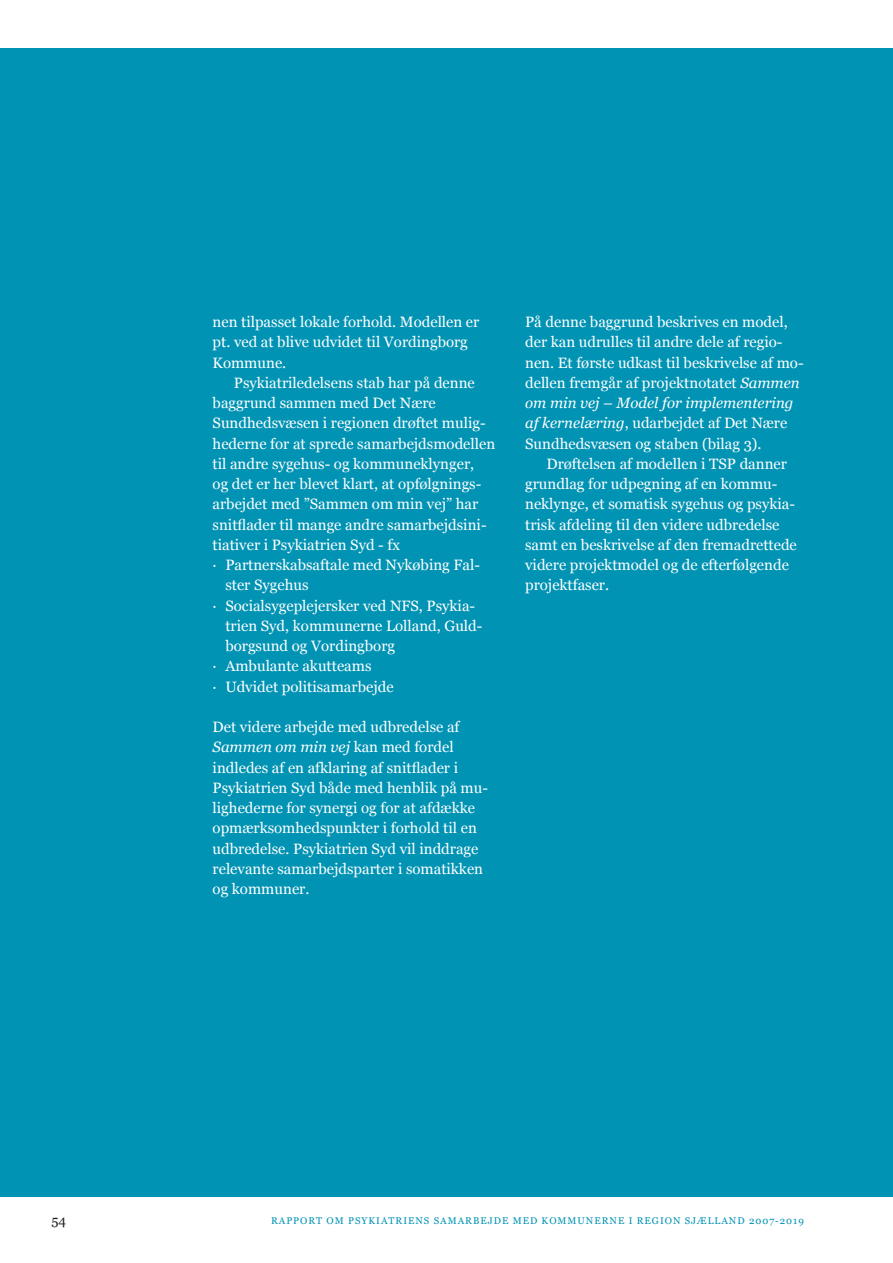
<style>
.page{position:relative;width:893px;height:1263px;background:#fff}
.page>*{position:absolute;margin:0;border:0;box-sizing:border-box;transform-origin:0 0}
.t1{font:15px/20.2px "Georgia";color:#fff}
.t2{font:13.5px "Georgia";color:#231f20}
.t3{font:9.75px "Georgia";letter-spacing:.1em;color:#0093b4}
.s1{font-style:italic}
</style>
<div class="page">
<div style="left:0;top:48px;width:893px;height:1149px;background:#0093b4"></div>
<p class="t1" style="left:213px;top:311px;width:268px">nen tilpasset lokale forhold. Modellen er pt. ved at blive udvidet til Vordingborg<br>Kommune.</p>
<p class="t1" style="left:234px;top:372px;width:242px">Psykiatriledelsens stab har på denne</p>
<p class="t1" style="left:213px;top:392px;width:225px">baggrund sammen med Det Nære</p>
<p class="t1" style="left:213px;top:412px;width:275px">Sundhedsvæsen i regionen drøftet mulig-</p>
<p class="t1" style="left:213px;top:433px;width:284px">hederne for at sprede samarbejdsmodellen</p>
<p class="t1" style="left:213px;top:453px;width:263px">til andre sygehus- og kommuneklynger,</p>
<p class="t1" style="left:213px;top:473px;width:270px">og det er her blevet klart, at opfølgnings-</p>
<p class="t1" style="left:213px;top:493px;width:267px">arbejdet med ”Sammen om min vej” har</p>
<p class="t1" style="left:213px;top:514px;width:275px">snitflader til mange andre samarbejdsini-</p>
<p class="t1" style="left:213px;top:534px;width:189px">tiativer i Psykiatrien Syd - fx</p>
<p class="t1" style="left:213px;top:554px;width:269px">· Partnerskabsaftale med Nykøbing Fal-</p>
<p class="t1" style="left:225px;top:574px;width:85px">ster Sygehus</p>
<p class="t1" style="left:213px;top:595px;width:264px">· Socialsygeplejersker ved NFS, Psykia-</p>
<p class="t1" style="left:225px;top:615px;width:259px">trien Syd, kommunerne Lolland, Guld-</p>
<p class="t1" style="left:225px;top:635px;width:171px">borgsund og Vordingborg</p>
<p class="t1" style="left:213px;top:655px;width:160px">· Ambulante akutteams</p>
<p class="t1" style="left:213px;top:676px;width:182px">· Udvidet politisamarbejde</p>
<p class="t1" style="left:213px;top:716px;width:277px">Det videre arbejde med udbredelse af <span class="s1">Sammen om min vej</span> kan med fordel indledes af en afklaring af snitflader i Psykiatrien Syd både med henblik på mu&shy;lighederne for synergi og for at afdække opmærksomhedspunkter i forhold til en udbredelse. Psykiatrien Syd vil inddrage relevante samarbejdsparter i somatikken og kommuner.</p>
<p class="t1" style="left:525px;top:311px;width:280px">På denne baggrund beskrives en model, der kan udrulles til andre dele af regio&shy;nen. Et første udkast til beskrivelse af mo&shy;dellen fremgår af projektnotatet <span class="s1">Sammen om min vej – Model for implementering af kernelæring</span>, udarbejdet af Det Nære Sundhedsvæsen og staben (bilag 3).</p>
<p class="t1" style="left:525px;top:453px;width:273px;text-indent:21px">Drøftelsen af modellen i TSP danner grundlag for udpegning af en kommu&shy;neklynge, et somatisk sygehus og psykia&shy;trisk afdeling til den videre udbredelse samt en beskrivelse af den fremadrettede videre projektmodel og de efterfølgende projektfaser.</p>
<p class="t2" style="left:51px;top:1210px;width:16px">54</p>
<p class="t3" style="left:271px;top:1213px;width:534px">RAPPORT OM PSYKIATRIENS SAMARBEJDE MED KOMMUNERNE I REGION SJÆLLAND 2007-2019</p>
</div>
